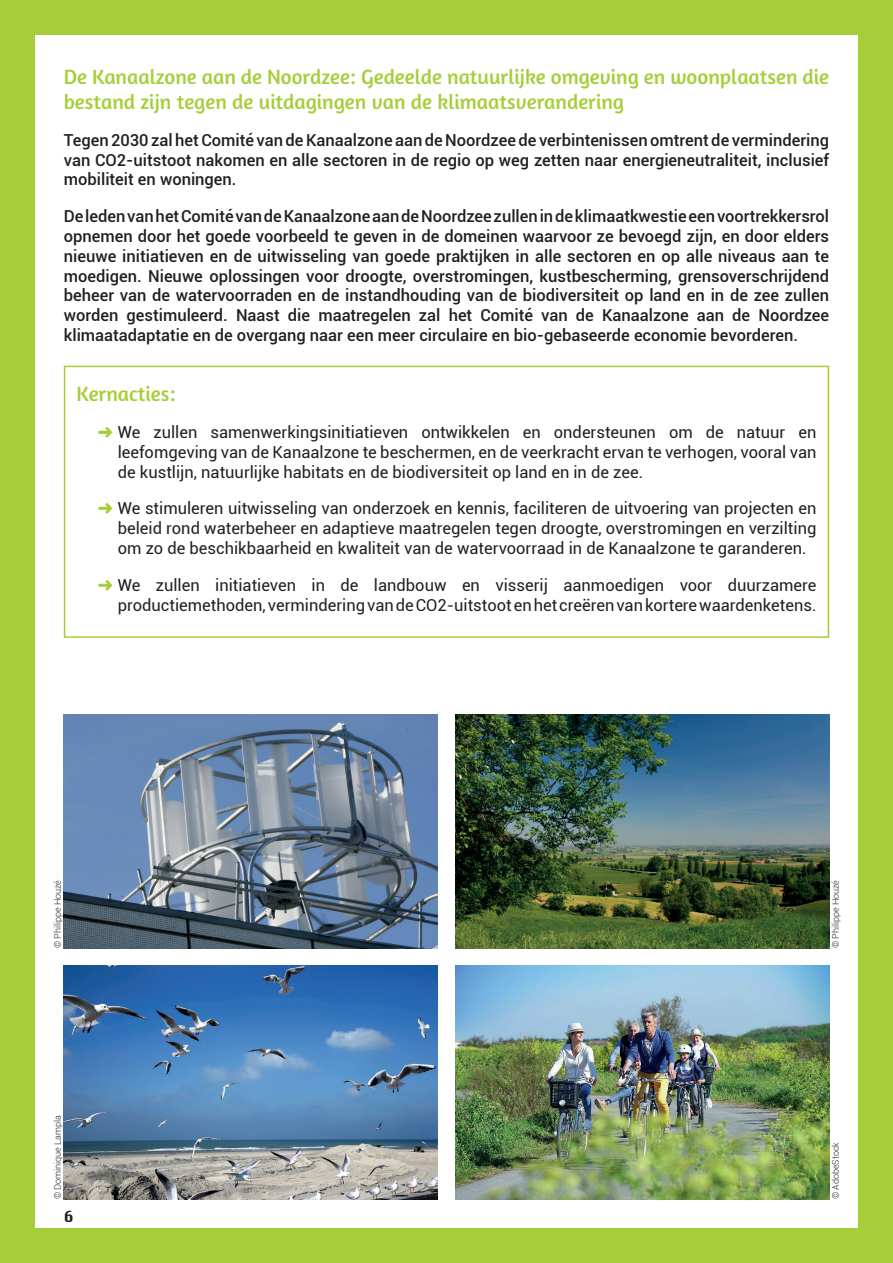
<style>
.page{position:relative;width:893px;height:1263px;background:#fff}
.page>*{position:absolute;margin:0;border:0;box-sizing:border-box;transform-origin:0 0}
.t1{font:21px/25.2px "Amaranth";color:#a6ce39}
.t2{font:500 16.5px/19.8px "Roboto";color:#231f20;text-align:justify}
.t3{font:16.5px/19.8px "Roboto";color:#231f20;text-align:justify}
.t4{font:15px "Krungthep";color:#231f20}
.t5{font:300 9px "Roboto";color:#231f20}
.s1{color:#a6ce39}
</style>
<div class="page">
<div style="left:0;top:1229px;width:893px;height:34px;background:#a6ce39"></div>
<div style="left:0;top:0;width:893px;height:34px;background:#a6ce39"></div>
<div style="left:859px;top:0;width:34px;height:1263px;background:#a6ce39"></div>
<div style="left:0;top:0;width:34px;height:1263px;background:#a6ce39"></div>
<div style="left:64px;top:366px;width:765px;height:272px;border:2px solid #a6ce39"></div>
<img style="left:64px;top:714px;width:374px;height:234px">
<img style="left:455px;top:714px;width:374px;height:234px">
<img style="left:64px;top:965px;width:374px;height:234px">
<img style="left:455px;top:965px;width:374px;height:234px">
<p class="t1" style="left:64px;top:64px;width:767px">De Kanaalzone aan de Noordzee: Gedeelde natuurlijke omgeving en woonplaatsen die bestand zijn tegen de uitdagingen van de klimaatsverandering</p>
<p class="t2" style="left:64px;top:129px;width:767px">Tegen 2030 zal het Comité van de Kanaalzone aan de Noordzee de verbintenissen omtrent de vermindering van CO2-uitstoot nakomen en alle sectoren in de regio op weg zetten naar energieneutraliteit, inclusief mobiliteit en woningen.</p>
<p class="t2" style="left:64px;top:206px;width:767px">De leden van het Comité van de Kanaalzone aan de Noordzee zullen in de klimaatkwestie een voortrekkersrol opnemen door het goede voorbeeld te geven in de domeinen waarvoor ze bevoegd zijn, en door elders nieuwe initiatieven en de uitwisseling van goede praktijken in alle sectoren en op alle niveaus aan te moedigen. Nieuwe oplossingen voor droogte, overstromingen, kustbescherming, grensoverschrijdend beheer van de watervoorraden en de instandhouding van de biodiversiteit op land en in de zee zullen worden gestimuleerd. Naast die maatregelen zal het Comité van de Kanaalzone aan de Noordzee klimaatadaptatie en de overgang naar een meer circulaire en bio-gebaseerde economie bevorderen.</p>
<p class="t1" style="left:77px;top:381px;width:100px">Kernacties:</p>
<p class="t3" style="left:118px;top:422px;width:700px;text-indent:-20px"><span class="s1">➜</span> We zullen samenwerkingsinitiatieven ontwikkelen en ondersteunen om de natuur en leefomgeving van de Kanaalzone te beschermen, en de veerkracht ervan te verhogen, vooral van de kustlijn, natuurlijke habitats en de biodiversiteit op land en in de zee.</p>
<p class="t3" style="left:118px;top:498px;width:700px;text-indent:-20px"><span class="s1">➜</span> We stimuleren uitwisseling van onderzoek en kennis, faciliteren de uitvoering van projecten en beleid rond waterbeheer en adaptieve maatregelen tegen droogte, overstromingen en verzilting om zo de beschikbaarheid en kwaliteit van de watervoorraad in de Kanaalzone te garanderen.</p>
<p class="t3" style="left:98px;top:574px;width:720px;text-align:right"><span class="s1">➜</span> We zullen initiatieven in de landbouw en visserij aanmoedigen voor duurzamere productiemethoden, vermindering van de CO2-uitstoot en het creëren van kortere waardenketens.</p>
<p class="t5" style="left:51px;top:948px;width:70px;rotate:-90deg">© Philippe Houzé</p>
<p class="t5" style="left:829px;top:948px;width:70px;rotate:-90deg">© Philippe Houzé</p>
<p class="t5" style="left:51px;top:1199px;width:86px;rotate:-90deg">© Dominique Lampla</p>
<p class="t4" style="left:64px;top:1208px;width:11px">6</p>
<p class="t5" style="left:829px;top:1199px;width:58px;rotate:-90deg">© AdobeStock</p>
</div>
